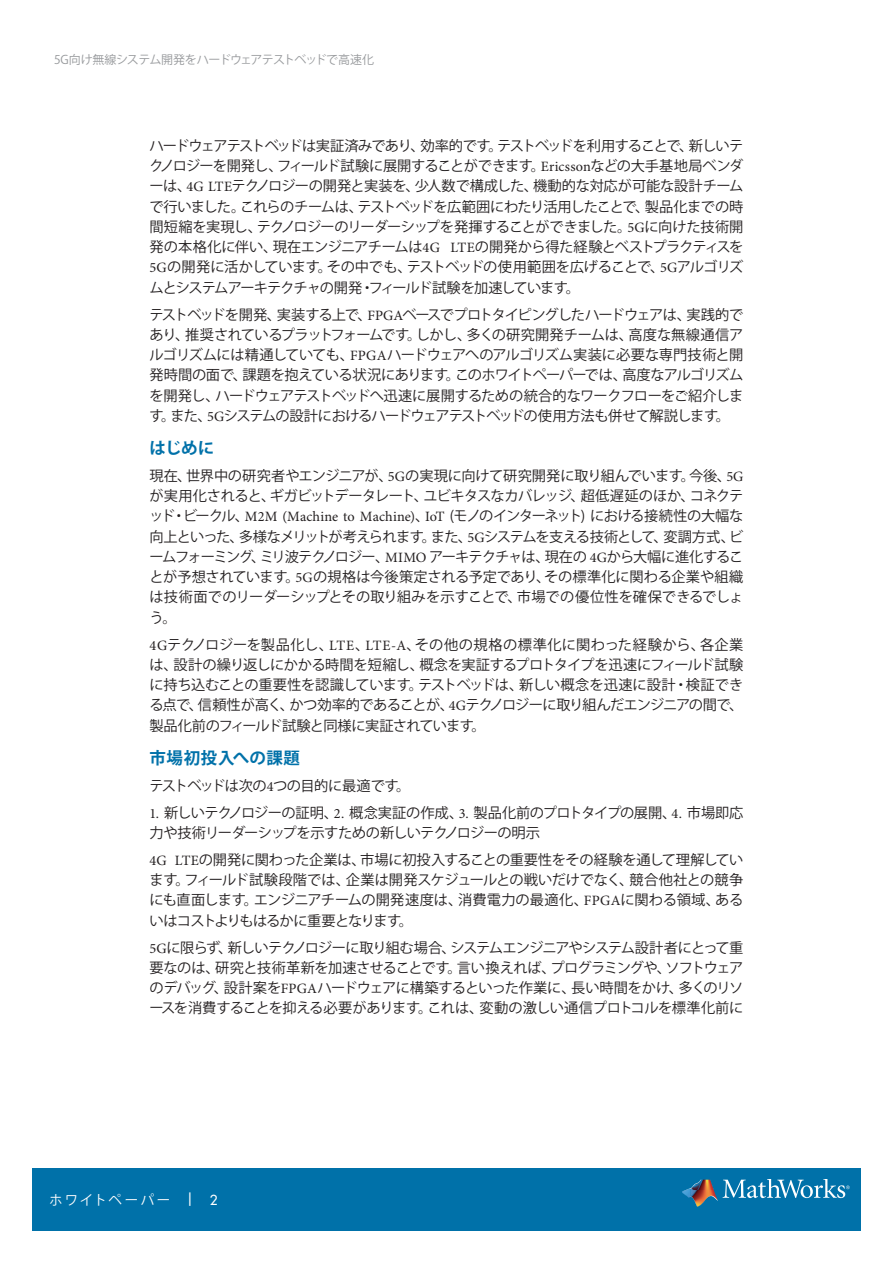
<style>
.page{position:relative;width:893px;height:1263px;background:#fff}
.page>*{position:absolute;margin:0;border:0;box-sizing:border-box;transform-origin:0 0}
.Subhead_Level_1{font:700 16.5px "Koz Go Pr 6 N";letter-spacing:.02em;color:#0071a9}
.Body_Copy{font:14.25px/20.2px "Koz Go Pr 6 N";letter-spacing:-.04em;color:#231f20;text-align:justify}
.t1{font:13.5px "Koz Go Pr 6 N";letter-spacing:.16em;color:#fff}
.t2{font:12px "Koz Go Pr 6 N";letter-spacing:-.04em;color:#97999c}
.s1{font-family:"Minion Pro"}
.s2{font-family:"Futura Std";font-weight:500}
</style>
<div class="page">
<div style="left:32px;top:1168px;width:829px;height:62px;background:#0071a9"></div>
<img style="left:690px;top:1180px;width:24px;height:10px">
<svg style="left:682px;top:1188px;width:8px;height:9px"></svg>
<img style="left:690px;top:1190px;width:28px;height:17px">
<svg style="left:723px;top:1180px;width:127px;height:18px"></svg>
<p class="t2" style="left:54px;top:52px;width:322px">5G向け無線システム開発をハードウェアテストベッドで高速化</p>
<p class="Body_Copy" style="left:149px;top:136px;width:596px">ハードウェアテストベッドは実証済みであり、効率的です。テストベッドを利用することで、新しいテクノロジーを開発し、フィールド試験に展開することができます。<span class="s1">Ericsson</span>などの大手基地局ベンダーは、<span class="s1">4G LTE</span>テクノロジーの開発と実装を、少人数で構成した、機動的な対応が可能な設計チームで行いました。これらのチームは、テストベッドを広範囲にわたり活用したことで、製品化までの時間短縮を実現し、テクノロジーのリーダーシップを発揮することができました。<span class="s1">5G</span>に向けた技術開発の本格化に伴い、現在エンジニアチームは<span class="s1">4G LTE</span>の開発から得た経験とベストプラクティスを<span class="s1">5G</span>の開発に活かしています。その中でも、テストベッドの使用範囲を広げることで、<span class="s1">5G</span>アルゴリズムとシステムアーキテクチャの開発・フィールド試験を加速しています。</p>
<p class="Body_Copy" style="left:149px;top:305px;width:596px">テストベッドを開発、実装する上で、<span class="s1">FPGA</span>ベースでプロトタイピングしたハードウェアは、実践的であり、推奨されているプラットフォームです。しかし、多くの研究開発チームは、高度な無線通信アルゴリズムには精通していても、<span class="s1">FPGA</span>ハードウェアへのアルゴリズム実装に必要な専門技術と開発時間の面で、課題を抱えている状況にあります。このホワイトペーパーでは、高度なアルゴリズムを開発し、ハードウェアテストベッドへ迅速に展開するための統合的なワークフローをご紹介します。また、<span class="s1">5G</span>システムの設計におけるハードウェアテストベッドの使用方法も併せて解説します。</p>
<p class="Subhead_Level_1" style="left:149px;top:438px;width:66px">はじめに</p>
<p class="Body_Copy" style="left:149px;top:466px;width:596px">現在、世界中の研究者やエンジニアが、<span class="s1">5G</span>の実現に向けて研究開発に取り組んでいます。今後、<span class="s1">5G</span>が実用化されると、ギガビットデータレート、ユビキタスなカバレッジ、超低遅延のほか、コネクテッド・ビークル、<span class="s1">M2M (Machine to Machine)</span>、<span class="s1">IoT</span> (モノのインターネット) における接続性の大幅な向上といった、多様なメリットが考えられます。また、<span class="s1">5G</span>システムを支える技術として、変調方式、ビームフォーミング、ミリ波テクノロジー、<span class="s1">MIMO</span> アーキテクチャは、現在の <span class="s1">4G</span>から大幅に進化することが予想されています。<span class="s1">5G</span>の規格は今後策定される予定であり、その標準化に関わる企業や組織は技術面でのリーダーシップとその取り組みを示すことで、市場での優位性を確保できるでしょう。</p>
<p class="Body_Copy" style="left:149px;top:635px;width:596px"><span class="s1">4G</span>テクノロジーを製品化し、<span class="s1">LTE</span>、<span class="s1">LTE-A</span>、その他の規格の標準化に関わった経験から、各企業は、設計の繰り返しにかかる時間を短縮し、概念を実証するプロトタイプを迅速にフィールド試験に持ち込むことの重要性を認識しています。テストベッドは、新しい概念を迅速に設計・検証できる点で、信頼性が高く、かつ効率的であることが、<span class="s1">4G</span>テクノロジーに取り組んだエンジニアの間で、製品化前のフィールド試験と同様に実証されています。</p>
<p class="Subhead_Level_1" style="left:149px;top:748px;width:152px">市場初投入への課題</p>
<p class="Body_Copy" style="left:149px;top:776px;width:263px">テストベッドは次の<span class="s1">4</span>つの目的に最適です。</p>
<p class="Body_Copy" style="left:149px;top:803px;width:596px"><span class="s1">1.</span> 新しいテクノロジーの証明、<span class="s1">2.</span> 概念実証の作成、<span class="s1">3.</span> 製品化前のプロトタイプの展開、<span class="s1">4.</span> 市場即応力や技術リーダーシップを示すための新しいテクノロジーの明示</p>
<p class="Body_Copy" style="left:149px;top:850px;width:596px"><span class="s1">4G LTE</span>の開発に関わった企業は、市場に初投入することの重要性をその経験を通して理解しています。フィールド試験段階では、企業は開発スケジュールとの戦いだけでなく、競合他社との競争にも直面します。エンジニアチームの開発速度は、消費電力の最適化、<span class="s1">FPGA</span>に関わる領域、あるいはコストよりもはるかに重要となります。</p>
<p class="Body_Copy" style="left:149px;top:938px;width:595px"><span class="s1">5G</span>に限らず、新しいテクノロジーに取り組む場合、システムエンジニアやシステム設計者にとって重要なのは、研究と技術革新を加速させることです。言い換えれば、プログラミングや、ソフトウェアのデバッグ、設計案を<span class="s1">FPGA</span>ハードウェアに構築するといった作業に、長い時間をかけ、多くのリソースを消費することを抑える必要があります。これは、変動の激しい通信プロトコルを標準化前に</p>
<p class="t1" style="left:49px;top:1192px;width:170px">ホワイトペーパー <span class="s2">| 2</span></p>
</div>
